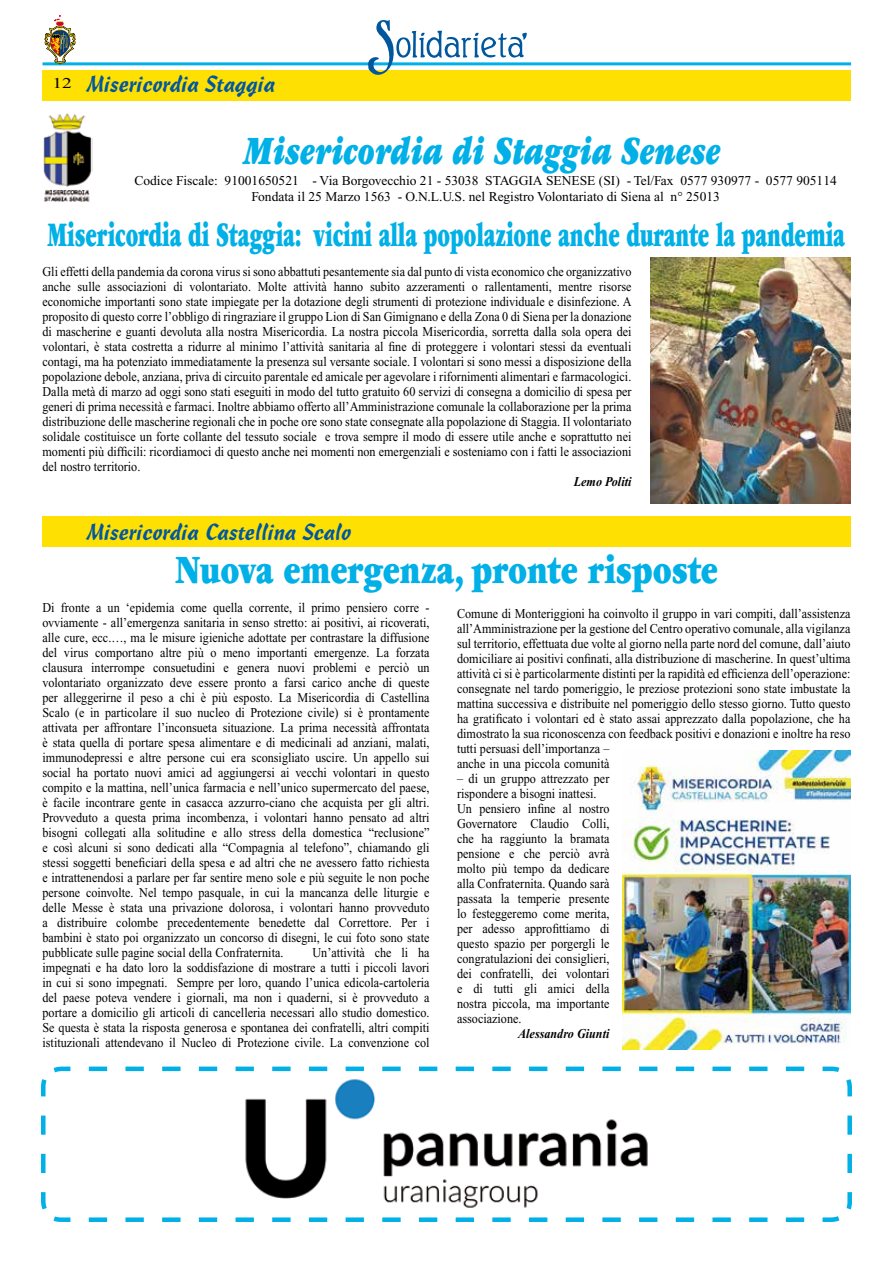
<style>
.page{position:relative;width:893px;height:1263px;background:#fff}
.page>*{position:absolute;margin:0;border:0;box-sizing:border-box;transform-origin:0 0}
.t1{font:900 42px "Garamond";color:#00b0e6;scale:.75 1}
.t2{font:italic 900 42px "Garamond";color:#00b0e6;scale:.7 1}
.t3{font:900 36px "Garamond";color:#00b0e6;scale:.58 1}
.t4{font:22.5px "Cascade Script";color:#00579e}
.t5{font:13.5px/15px "Times New Roman";color:#000;text-align:justify;scale:.9 1}
.t6{font:13.5px/16.2px "Times New Roman";color:#000;text-align:center}
.t7{font:italic 700 13.5px "Times New Roman";color:#000;scale:.9 1}
</style>
<div class="page">
<div style="left:43px;top:70px;width:808px;height:31px;background:#ffe003"></div>
<hr style="left:43px;top:62px;width:808px;height:3px;background:#00b0e6">
<svg style="left:365px;top:19px;width:31px;height:56px"></svg>
<svg style="left:396px;top:37px;width:15px;height:21px"></svg>
<div style="left:399px;top:39px;width:9px;height:16px;background:#fff;border-radius:50%"></div>
<svg style="left:412px;top:31px;width:115px;height:27px"></svg>
<svg style="left:44px;top:14px;width:31px;height:50px"></svg>
<img style="left:43px;top:113px;width:49px;height:89px">
<svg style="left:41px;top:1066px;width:811px;height:156px"></svg>
<img style="left:242px;top:1077px;width:409px;height:134px">
<div style="left:43px;top:517px;width:808px;height:30px;background:#ffe003"></div>
<img style="left:650px;top:257px;width:200px;height:247px">
<img style="left:622px;top:750px;width:228px;height:300px">
<h3 class="t4" style="left:53px;top:71px;width:224px"><sup>12</sup> Misericordia Staggia</h3>
<h1 class="t2" style="left:244px;top:128px;width:682px">Misericordia di Staggia Senese</h1>
<p class="t6" style="left:134px;top:172px;width:704px">Codice Fiscale: 91001650521 - Via Borgovecchio 21 - 53038 STAGGIA SENESE (SI) - Tel/Fax 0577 930977 - 0577 905114<br>Fondata il 25 Marzo 1563 - O.N.L.U.S. nel Registro Volontariato di Siena al n° 25013</p>
<h2 class="t3" style="left:47px;top:216px;width:1376px">Misericordia di Staggia: vicini alla popolazione anche durante la pandemia</h2>
<p class="t5" style="left:43px;top:264px;width:656px">Gli effetti della pandemia da corona virus si sono abbattuti pesantemente sia dal punto di vista economico che organizzativo anche sulle associazioni di volontariato. Molte attività hanno subito azzeramenti o rallentamenti, mentre risorse economiche importanti sono state impiegate per la dotazione degli strumenti di protezione individuale e disinfezione. A proposito di questo corre l’obbligo di ringraziare il gruppo Lion di San Gimignano e della Zona 0 di Siena per la donazione di mascherine e guanti devoluta alla nostra Misericordia. La nostra piccola Misericordia, sorretta dalla sola opera dei volontari, è stata costretta a ridurre al minimo l’attività sanitaria al fine di proteggere i volontari stessi da eventuali contagi, ma ha potenziato immediatamente la presenza sul versante sociale. I volontari si sono messi a disposizione della popolazione debole, anziana, priva di circuito parentale ed amicale per agevolare i rifornimenti alimentari e farmacologici.<br>Dalla metà di marzo ad oggi sono stati eseguiti in modo del tutto gratuito 60 servizi di consegna a domicilio di spesa per generi di prima necessità e farmaci. Inoltre abbiamo offerto all’Amministrazione comunale la collaborazione per la prima distribuzione delle mascherine regionali che in poche ore sono state consegnate alla popolazione di Staggia. Il volontariato solidale costituisce un forte collante del tessuto sociale e trova sempre il modo di essere utile anche e soprattutto nei momenti più difficili: ricordiamoci di questo anche nei momenti non emergenziali e sosteniamo con i fatti le associazioni del nostro territorio.</p>
<p class="t7" style="left:574px;top:474px;width:66px">Lemo Politi</p>
<h3 class="t4" style="left:87px;top:519px;width:266px">Misericordia Castellina Scalo</h3>
<h1 class="t1" style="left:176px;top:547px;width:725px">Nuova emergenza, pronte risposte</h1>
<p class="t5" style="left:457px;top:606px;width:439px;text-align:left">Comune di Monteriggioni ha coinvolto il gruppo in vari compiti, dall’assistenza all’Amministrazione per la gestione del Centro operativo comunale, alla vigilanza sul territorio, effettuata due volte al giorno nella parte nord del comune, dall’aiuto domiciliare ai positivi confinati, alla distribuzione di mascherine. In quest’ultima attività ci si è particolarmente distinti per la rapidità ed efficienza dell’operazione: consegnate nel tardo pomeriggio, le preziose protezioni sono state imbustate la mattina successiva e distribuite nel pomeriggio dello stesso giorno. Tutto questo ha gratificato i volontari ed è stato assai apprezzato dalla popolazione, che ha dimostrato la sua riconoscenza con feedback positivi e donazioni e inoltre ha reso tutti persuasi dell’importanza –<br>anche in una piccola comunità</p>
<p class="t5" style="left:457px;top:771px;width:171px;text-align:left">– di un gruppo attrezzato per rispondere a bisogni inattesi.<br>Un pensiero infine al nostro<br>Governatore Claudio Colli, che ha raggiunto la bramata pensione e che perciò avrà molto più tempo da dedicare alla Confraternita. Quando sarà passata la temperie presente lo festeggeremo come merita, per adesso approfittiamo di questo spazio per porgergli le congratulazioni dei consiglieri, dei confratelli, dei volontari e di tutti gli amici della nostra piccola, ma importante associazione.</p>
<p class="t7" style="left:518px;top:1026px;width:103px">Alessandro Giunti</p>
<p class="t5" style="left:43px;top:600px;width:431px">Di fronte a un ‘epidemia come quella corrente, il primo pensiero corre - ovviamente - all’emergenza sanitaria in senso stretto: ai positivi, ai ricoverati, alle cure, ecc.…, ma le misure igieniche adottate per contrastare la diffusione del virus comportano altre più o meno importanti emergenze. La forzata clausura interrompe consuetudini e genera nuovi problemi e perciò un volontariato organizzato deve essere pronto a farsi carico anche di queste per alleggerirne il peso a chi è più esposto. La Misericordia di Castellina Scalo (e in particolare il suo nucleo di Protezione civile) si è prontamente attivata per affrontare l’inconsueta situazione. La prima necessità affrontata è stata quella di portare spesa alimentare e di medicinali ad anziani, malati, immunodepressi e altre persone cui era sconsigliato uscire. Un appello sui social ha portato nuovi amici ad aggiungersi ai vecchi volontari in questo compito e la mattina, nell’unica farmacia e nell’unico supermercato del paese, è facile incontrare gente in casacca azzurro-ciano che acquista per gli altri.<br>Provveduto a questa prima incombenza, i volontari hanno pensato ad altri bisogni collegati alla solitudine e allo stress della domestica “reclusione” e così alcuni si sono dedicati alla “Compagnia al telefono”, chiamando gli stessi soggetti beneficiari della spesa e ad altri che ne avessero fatto richiesta e intrattenendosi a parlare per far sentire meno sole e più seguite le non poche persone coinvolte. Nel tempo pasquale, in cui la mancanza delle liturgie e delle Messe è stata una privazione dolorosa, i volontari hanno provveduto a distribuire colombe precedentemente benedette dal Correttore. Per i bambini è stato poi organizzato un concorso di disegni, le cui foto sono state pubblicate sulle pagine social della Confraternita.</p>
<p class="t5" style="left:43px;top:945px;width:431px;text-indent:270px">Un’attività che li ha impegnati e ha dato loro la soddisfazione di mostrare a tutti i piccoli lavori in cui si sono impegnati. Sempre per loro, quando l’unica edicola-cartoleria del paese poteva vendere i giornali, ma non i quaderni, si è provveduto a portare a domicilio gli articoli di cancelleria necessari allo studio domestico.<br>Se questa è stata la risposta generosa e spontanea dei confratelli, altri compiti istituzionali attendevano il Nucleo di Protezione civile. La convenzione col</p>
</div>
